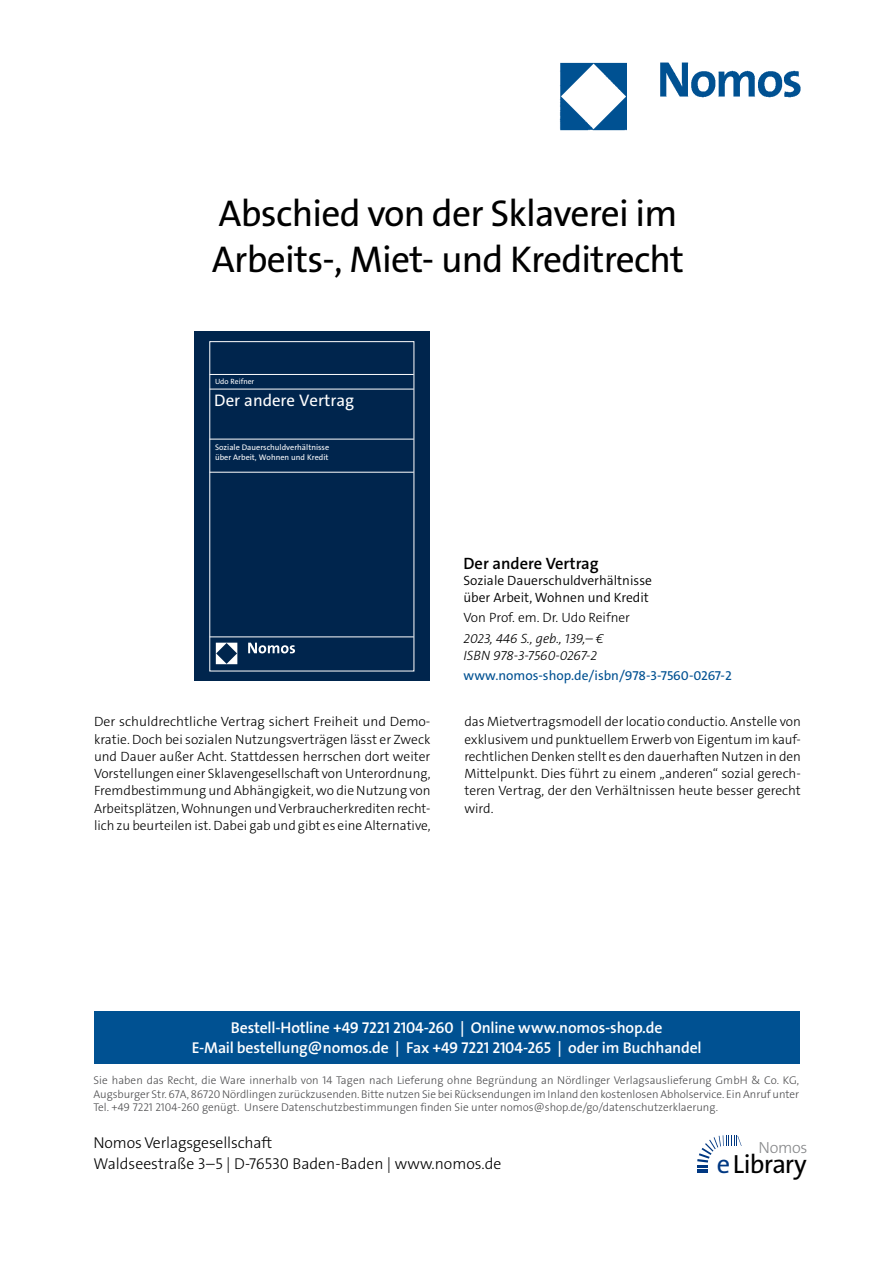
<style>
.page{position:relative;width:893px;height:1263px;background:#fff}
.page>*{position:absolute;margin:0;border:0;box-sizing:border-box;transform-origin:0 0}
.t1{font:37.5px/46.5px "The Sans Os F";letter-spacing:-.02em;color:#000}
.t2{font:26.4px "The Sans Os F";letter-spacing:-.03em;color:#000}
.t3{font:16.8px "The Sans C5";color:#fff}
.t4{font:600 16.5px "The Sans C5";color:#000}
.t5{font:300 16.2px "The Sans Os F";letter-spacing:-.02em;color:#87888a}
.t6{font:600 15.75px/21px "The Sans Os F";letter-spacing:-.01em;color:#fff;text-align:center}
.t7{font:300 15.75px/21px "The Sans Os F";color:#000}
.t8{font:300 13.5px/17.2px "The Sans C5";color:#000;text-align:justify}
.t9{font:300 13.5px/16.5px "The Sans C5";color:#000}
.t10{font:italic 300 13.5px/16.5px "The Sans C5";color:#000}
.t11{font:13.5px "The Sans C5";color:#005192}
.t12{font:300 11.25px/13.5px "The Sans Os F";color:#4b4b4d;text-align:justify}
.t13{font:8.1px/9.8px "The Sans C5";color:#fff}
.t14{font:7.65px "The Sans C5";color:#fff}
.s1{color:#003882}
</style>
<div class="page">
<img style="left:559px;top:62px;width:242px;height:69px">
<div style="left:94px;top:1011px;width:705px;height:52px;background:#005192"></div>
<svg style="left:697px;top:1135px;width:45px;height:38px"></svg>
<div style="left:194px;top:331px;width:236px;height:349px;background:#00254d"></div>
<hr style="left:210px;top:374px;width:204px;height:1px;background:#fff">
<hr style="left:210px;top:439px;width:204px;height:1px;background:#fff">
<hr style="left:210px;top:472px;width:204px;height:1px;background:#fff">
<hr style="left:210px;top:637px;width:204px;height:1px;background:#fff">
<svg style="left:248px;top:643px;width:47px;height:10px"></svg>
<svg style="left:216px;top:643px;width:21px;height:21px"></svg>
<hr style="left:210px;top:389px;width:204px;height:1px;background:#fff">
<h1 class="t1" style="left:212px;top:194px;width:474px">Abschied von der Sklaverei im<br>Arbeits-, Miet- und Kreditrecht</h1>
<p class="t14" style="left:215px;top:376px;width:41px">Udo Reifner</p>
<p class="t3" style="left:214px;top:390px;width:141px">Der andere Vertrag</p>
<p class="t13" style="left:215px;top:442px;width:116px">Soziale Dauerschuldverhältnisse über Arbeit, Wohnen und Kredit</p>
<p class="t4" style="left:463px;top:552px;width:137px">Der andere Vertrag</p>
<p class="t9" style="left:463px;top:572px;width:190px">Soziale Dauerschuldverhältnisse über Arbeit, Wohnen und Kredit</p>
<p class="t8" style="left:463px;top:609px;width:168px">Von Prof. em. Dr. Udo Reifner</p>
<p class="t10" style="left:463px;top:630px;width:142px">2023, 446 S., geb., 139,– €<br>ISBN 978-3-7560-0267-2</p>
<p class="t11" style="left:463px;top:667px;width:270px">www.nomos-shop.de/isbn/978-3-7560-0267-2</p>
<p class="t8" style="left:94px;top:713px;width:338px">Der schuldrechtliche Vertrag sichert Freiheit und Demo&shy;kratie. Doch bei sozialen Nutzungsverträgen lässt er Zweck und Dauer außer Acht. Stattdessen herrschen dort weiter Vorstellungen einer Sklavengesellschaft von Unterordnung, Fremdbestimmung und Abhängigkeit, wo die Nutzung von Arbeitsplätzen, Wohnungen und Verbraucherkrediten recht&shy;lich zu beurteilen ist. Dabei gab und gibt es eine Alternative,</p>
<p class="t8" style="left:464px;top:713px;width:338px">das Mietvertragsmodell der locatio conductio. Anstelle von exklusivem und punktuellem Erwerb von Eigentum im kauf&shy;rechtlichen Denken stellt es den dauerhaften Nutzen in den Mittelpunkt. Dies führt zu einem „anderen“ sozial gerech&shy;teren Vertrag, der den Verhältnissen heute besser gerecht wird.</p>
<p class="t6" style="left:192px;top:1017px;width:511px">Bestell-Hotline +49 7221 2104-260 | Online www.nomos-shop.de<br>E-Mail bestellung@nomos.de | Fax +49 7221 2104-265 | oder im Buchhandel</p>
<p class="t12" style="left:94px;top:1074px;width:707px">Sie haben das Recht, die Ware innerhalb von 14 Tagen nach Lieferung ohne Begründung an Nördlinger Verlagsauslieferung GmbH &amp; Co. KG, Augsburger Str. 67A, 86720 Nördlingen zurückzusenden. Bitte nutzen Sie bei Rücksendungen im Inland den kostenlosen Abholservice. Ein Anruf unter Tel. +49 7221 2104-260 genügt. Unsere Datenschutzbestimmungen finden Sie unter nomos@shop.de/go/datenschutzerklaerung.</p>
<p class="t7" style="left:94px;top:1133px;width:409px">Nomos Verlagsgesellschaft<br>Waldseestraße 3–5 | D-76530 Baden-Baden | www.nomos.de</p>
<p class="t5" style="left:758px;top:1137px;width:51px">Nomos</p>
<h2 class="t2" style="left:717px;top:1153px;width:91px"><span class="s1">e</span>Library</h2>
</div>
